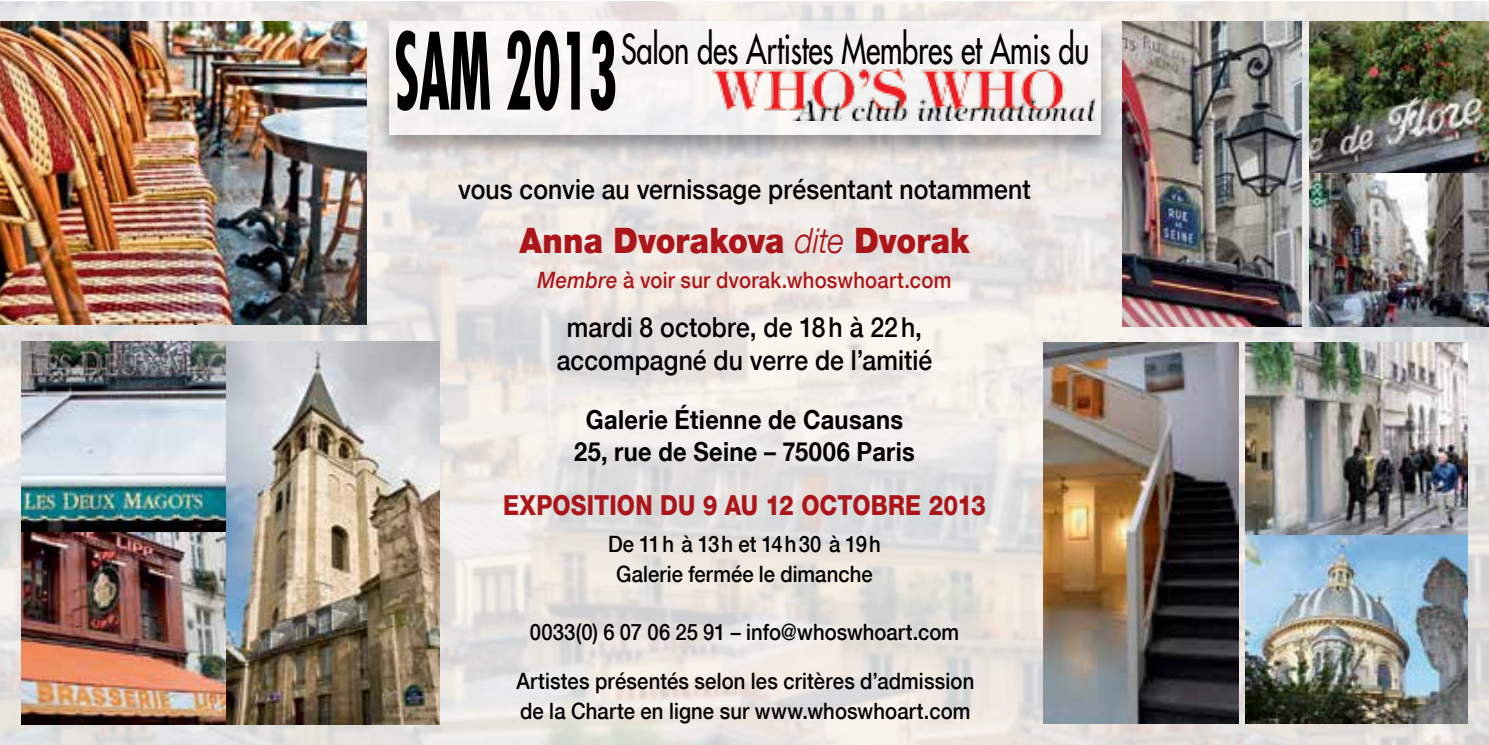
<style>
.page{position:relative;width:1489px;height:745px;background:#fff}
.page>*{position:absolute;margin:0;border:0;box-sizing:border-box;transform-origin:0 0}
.t1{font:700 condensed 103.25px "Futura Std";letter-spacing:-.01em;color:#000;scale:.57 1}
.t2{font:500 40px "Futura Std";letter-spacing:-.01em;color:#000;scale:.73 1}
.t3{font:900 35px "Helvetica Neue LT Com";letter-spacing:.005em;color:#ac161b;scale:.9 1}
.t4{font:500 27.5px/32.5px "Helvetica Neue LT Com";letter-spacing:.005em;color:#000;text-align:center;scale:.9 1}
.t5{font:800 27.5px "Helvetica Neue LT Com";letter-spacing:.005em;color:#ac161b;scale:.85 1}
.t6{font:700 26.25px/32.5px "Helvetica Neue LT Com";letter-spacing:.015em;color:#000;text-align:center;scale:.9 1}
.t7{font:500 22.5px/30px "Helvetica Neue LT Com";letter-spacing:.005em;color:#000;text-align:center;scale:.9 1}
.t8{font:500 22.5px "Helvetica Neue LT Com";letter-spacing:.01em;color:#ac161b;scale:.9 1}
.s1{font-weight:300;font-style:italic}
.s2{font-style:italic}
</style>
<div class="page">
<img style="left:0;top:2px;width:1488px;height:742px">
<div style="left:374px;top:17px;width:742px;height:143px;background:#000;opacity:.6"></div>
<div style="left:389px;top:21px;width:711px;height:113px;background:#f6f4f2"></div>
<img style="left:712px;top:69px;width:382px;height:52px">
<img style="left:0;top:21px;width:367px;height:303px">
<img style="left:21px;top:341px;width:206px;height:191px">
<img style="left:1308px;top:21px;width:180px;height:305px">
<img style="left:1245px;top:534px;width:222px;height:189px">
<img style="left:1245px;top:342px;width:222px;height:192px">
<img style="left:1043px;top:342px;width:195px;height:381px">
<img style="left:1122px;top:21px;width:179px;height:305px">
<img style="left:21px;top:532px;width:206px;height:192px">
<img style="left:227px;top:341px;width:212px;height:383px">
<h2 class="t2" style="left:621px;top:24px;width:643px">Salon des Artistes Membres et Amis du</h2>
<h1 class="t1" style="left:394px;top:7px;width:393px">SAM 2013</h1>
<p class="t4" style="left:458px;top:176px;width:637px">vous convie au vernissage présentant notamment</p>
<h3 class="t3" style="left:519px;top:228px;width:501px">Anna Dvorakova <span class="s1">dite</span> Dvorak</h3>
<p class="t8" style="left:537px;top:272px;width:461px"><span class="s2">Membre</span> à voir sur dvorak.whoswhoart.com</p>
<p class="t4" style="left:556px;top:315px;width:418px">mardi 8 octobre, de 18h à 22h, accompagné du verre de l’amitié</p>
<p class="t6" style="left:574px;top:406px;width:380px">Galerie Étienne de Causans<br>25, rue de Seine – 75006 Paris</p>
<p class="t5" style="left:503px;top:494px;width:569px">EXPOSITION DU 9 AU 12 OCTOBRE 2013</p>
<p class="t7" style="left:608px;top:531px;width:304px">De 11h à 13h et 14h30 à 19h<br>Galerie fermée le dimanche</p>
<p class="t7" style="left:516px;top:610px;width:510px;line-height:49px">0033(0) 6 07 06 25 91 – info@whoswhoart.com<br>Artistes présentés selon les critères d’admission</p>
<p class="t7" style="left:520px;top:699px;width:502px">de la Charte en ligne sur www.whoswhoart.com</p>
</div>
